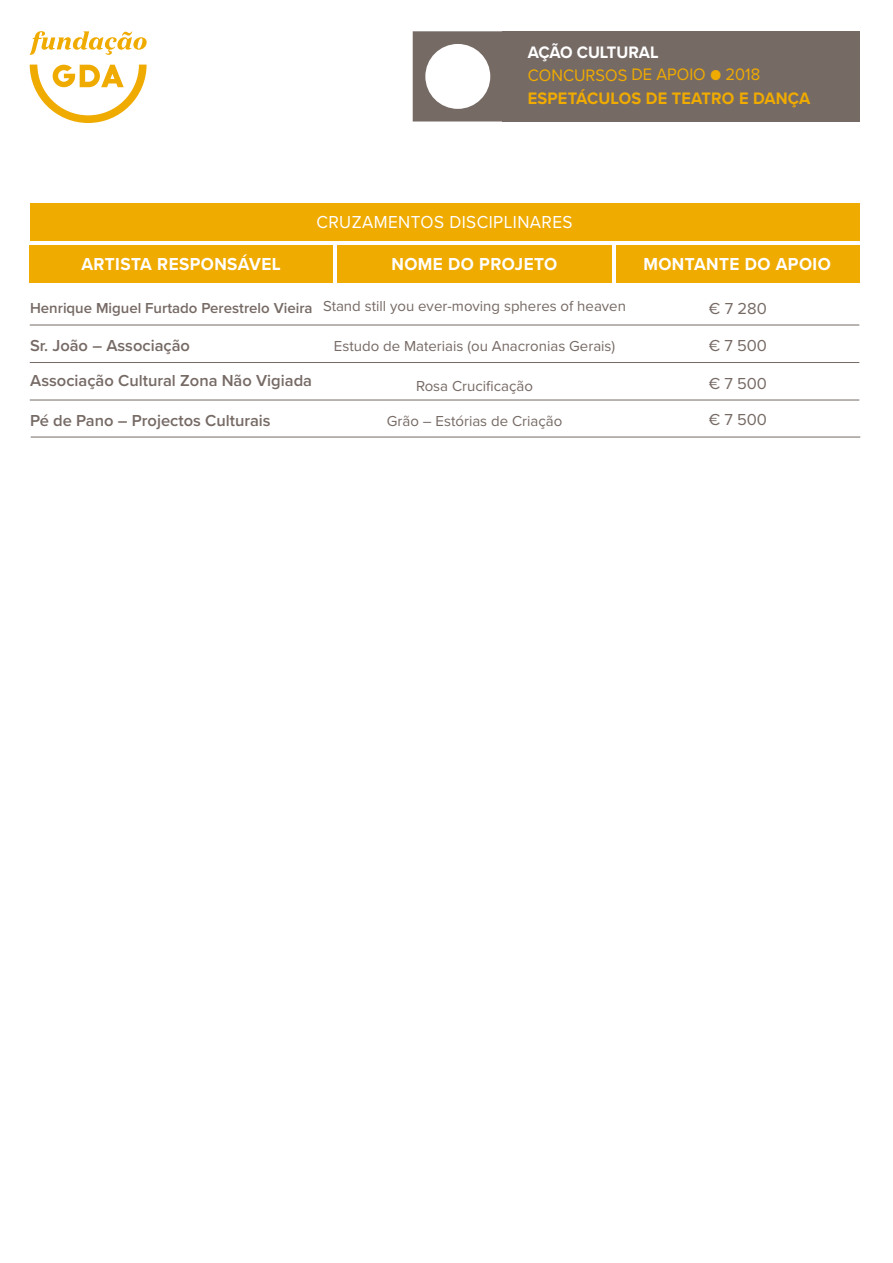
<style>
.page{position:relative;width:893px;height:1263px;background:#fff}
.page>*{position:absolute;margin:0;border:0;box-sizing:border-box;transform-origin:0 0}
.t1{font:700 18px "Proxima Nova";letter-spacing:.025em;color:#fff;scale:.95 1}
.t2{font:18px "Proxima Nova";letter-spacing:.025em;color:#fff;scale:.95 1}
.t3{font:700 17.25px "Proxima Nova";letter-spacing:.01em;color:#f0ab00;scale:.95 1}
.t4{font:17.25px "Proxima Nova";color:#f0ab00;scale:.95 1}
.t5{font:700 17.25px "Proxima Nova";color:#fff;scale:.95 1}
.t6{font:600 16.5px/35.4px "Proxima Nova";color:#766a65}
.t7{font:16.5px "Proxima Nova";color:#766a65}
.t8{font:15px "Proxima Nova";color:#766a65}
.t9{font:600 15px "Proxima Nova";color:#766a65}
</style>
<div class="page">
<svg style="left:30px;top:31px;width:117px;height:92px"></svg>
<svg style="left:413px;top:31px;width:90px;height:91px"></svg>
<div style="left:503px;top:32px;width:357px;height:90px;background:#766a65"></div>
<hr style="left:30px;top:325px;width:829px;height:1px;background:#766a65">
<hr style="left:30px;top:362px;width:829px;height:1px;background:#766a65">
<hr style="left:30px;top:400px;width:829px;height:1px;background:#766a65">
<div style="left:30px;top:203px;width:829px;height:38px;background:#f0ab00"></div>
<div style="left:30px;top:245px;width:303px;height:38px;background:#f0ab00"></div>
<div style="left:337px;top:245px;width:275px;height:38px;background:#f0ab00"></div>
<div style="left:616px;top:245px;width:243px;height:38px;background:#f0ab00"></div>
<hr style="left:31px;top:437px;width:829px;height:1px;background:#766a65">
<p class="t5" style="left:528px;top:39px;width:139px">AÇÃO CULTURAL</p>
<p class="t4" style="left:528px;top:62px;width:246px">CONCURSOS DE APOIO ● 2018</p>
<p class="t3" style="left:528px;top:85px;width:299px">ESPETÁCULOS DE TEATRO E DANÇA</p>
<p class="t2" style="left:316px;top:209px;width:271px">CRUZAMENTOS DISCIPLINARES</p>
<p class="t1" style="left:82px;top:251px;width:211px">ARTISTA RESPONSÁVEL</p>
<p class="t1" style="left:391px;top:250px;width:176px">NOME DO PROJETO</p>
<p class="t1" style="left:643px;top:250px;width:199px">MONTANTE DO APOIO</p>
<p class="t9" style="left:30px;top:297px;width:284px">Henrique Miguel Furtado Perestrelo Vieira</p>
<p class="t6" style="left:30px;top:327px;width:284px">Sr. João – Associação<br>Associação Cultural Zona Não Vigiada</p>
<p class="t6" style="left:30px;top:402px;width:242px">Pé de Pano – Projectos Culturais</p>
<p class="t8" style="left:323px;top:294px;width:304px">Stand still you ever-moving spheres of heaven</p>
<p class="t8" style="left:334px;top:335px;width:283px">Estudo de Materiais (ou Anacronias Gerais)</p>
<p class="t8" style="left:416px;top:375px;width:119px">Rosa Crucificação</p>
<p class="t8" style="left:387px;top:410px;width:177px">Grão – Estórias de Criação</p>
<p class="t7" style="left:709px;top:296px;width:59px">€ 7 280</p>
<p class="t7" style="left:709px;top:333px;width:60px">€ 7 500</p>
<p class="t7" style="left:709px;top:371px;width:60px">€ 7 500</p>
<p class="t7" style="left:709px;top:407px;width:60px">€ 7 500</p>
</div>
